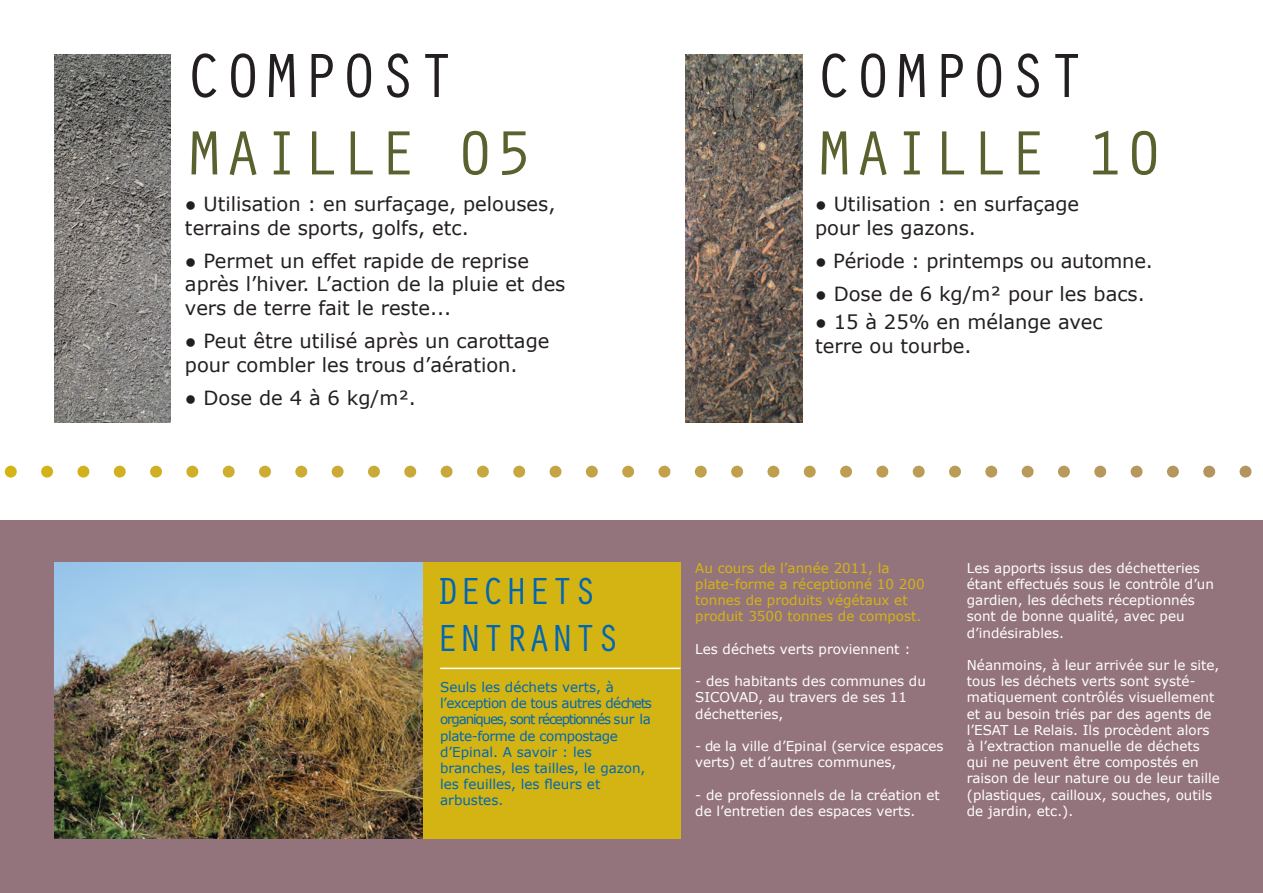
<style>
.page{position:relative;width:1263px;height:893px;background:#fff}
.page>*{position:absolute;margin:0;border:0;box-sizing:border-box;transform-origin:0 0}
.t1{font:64.5px "Orator Std";color:#5b612e}
.t2{font:64.5px "Orator Std";color:#231f20}
.t3{font:39px/46.8px "Orator Std";letter-spacing:-.01em;color:#0166b3}
.t4{font:19.5px/23.4px "MS Reference Sans Serif";color:#231f20}
.t5{font:13.5px/16.2px "MS Reference Sans Serif";color:#fff}
.t6{font:13.5px/16.2px "MS Reference Sans Serif";letter-spacing:-.01em;color:#0166b3}
.t7{font:13.5px/16.2px "MS Reference Sans Serif";color:#d4b413}
</style>
<div class="page">
<img style="left:54px;top:54px;width:116px;height:369px">
<div style="left:0;top:521px;width:1263px;height:372px;background:#94747c"></div>
<img style="left:686px;top:54px;width:117px;height:369px">
<div style="left:325px;top:562px;width:355px;height:277px;background:#d4b413"></div>
<img style="left:54px;top:562px;width:369px;height:277px">
<hr style="left:440px;top:668px;width:240px;height:1px;background:#fff">
<svg style="left:4px;top:466px;width:1248px;height:12px"></svg>
<h1 class="t2" style="left:185px;top:30px;width:272px">COMPOST</h1>
<h1 class="t1" style="left:185px;top:107px;width:350px">MAILLE 05</h1>
<h3 class="t4" style="left:185px;top:192px;width:372px">● Utilisation : en surfaçage, pelouses, terrains de sports, golfs, etc.</h3>
<h3 class="t4" style="left:185px;top:248px;width:382px">● Permet un effet rapide de reprise après l’hiver. L’action de la pluie et des vers de terre fait le reste...</h3>
<h3 class="t4" style="left:185px;top:328px;width:366px;line-height:24px">● Peut être utilisé après un carottage pour combler les trous d’aération.</h3>
<h3 class="t4" style="left:185px;top:385px;width:233px">● Dose de 4 à 6 kg/m².</h3>
<h1 class="t2" style="left:815px;top:30px;width:272px">COMPOST</h1>
<h1 class="t1" style="left:815px;top:107px;width:350px">MAILLE 10</h1>
<h3 class="t4" style="left:815px;top:192px;width:266px">● Utilisation : en surfaçage pour les gazons.</h3>
<h3 class="t4" style="left:815px;top:248px;width:339px">● Période : printemps ou automne.</h3>
<h3 class="t4" style="left:815px;top:281px;width:331px">● Dose de 6 kg/m² pour les bacs.</h3>
<h3 class="t4" style="left:815px;top:310px;width:289px">● 15 à 25% en mélange avec terre ou tourbe.</h3>
<h2 class="t3" style="left:436px;top:566px;width:186px">DECHETS<br>ENTRANTS</h2>
<p class="t6" style="left:440px;top:678px;width:213px">Seuls les déchets verts, à l’exception de tous autres déchets organiques, sont réceptionnés sur la plate-forme de compostage d’Epinal. A savoir : les branches, les tailles, le gazon, les feuilles, les fleurs et arbustes.</p>
<p class="t7" style="left:695px;top:559px;width:231px">Au cours de l’année 2011, la plate-forme a réceptionné 10 200 tonnes de produits végétaux et produit 3500 tonnes de compost.</p>
<p class="t5" style="left:695px;top:640px;width:217px">Les déchets verts proviennent :</p>
<p class="t5" style="left:695px;top:673px;width:232px">- des habitants des communes du<br>SICOVAD, au travers de ses 11 déchetteries,</p>
<p class="t5" style="left:695px;top:737px;width:250px">- de la ville d’Epinal (service espaces verts) et d’autres communes,</p>
<p class="t5" style="left:695px;top:786px;width:246px">- de professionnels de la création et de l’entretien des espaces verts.</p>
<p class="t5" style="left:967px;top:559px;width:249px">Les apports issus des déchetteries étant effectués sous le contrôle d’un gardien, les déchets réceptionnés sont de bonne qualité, avec peu d’indésirables.</p>
<p class="t5" style="left:967px;top:656px;width:255px">Néanmoins, à leur arrivée sur le site, tous les déchets verts sont systé&shy;matiquement contrôlés visuellement et au besoin triés par des agents de l’ESAT Le Relais. Ils procèdent alors à l’extraction manuelle de déchets qui ne peuvent être compostés en raison de leur nature ou de leur taille (plastiques, cailloux, souches, outils de jardin, etc.).</p>
</div>
